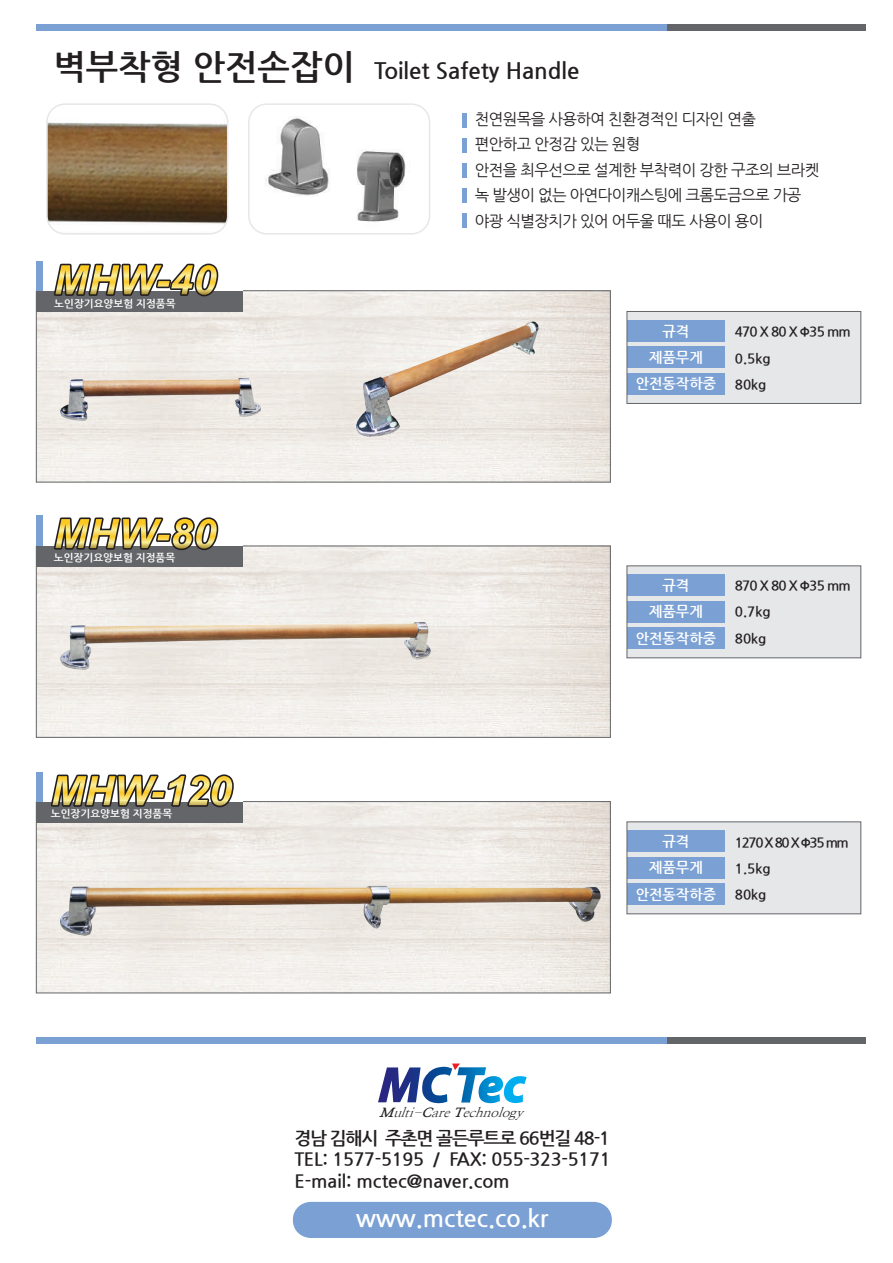
<style>
.page{position:relative;width:893px;height:1263px;background:#fff}
.page>*{position:absolute;margin:0;border:0;box-sizing:border-box;transform-origin:0 0}
.t1{font:700 24px "Nanum Gothic";color:#fff}
.t2{font:700 22.5px "Nanum Gothic";color:#231f20}
.t3{font:700 18px/21.6px "Nanum Gothic";letter-spacing:-.015em;color:#231f20;text-align:justify}
.t4{font:15.6px/25.5px "Nanum Gothic";letter-spacing:-.04em;color:#231f20}
.t5{font:700 14.25px/26.2px "Nanum Gothic";color:#fff;text-align:center}
.t6{font:700 13.5px/26.2px "Nanum Gothic";letter-spacing:-.06em;color:#231f20}
.t7{font:700 13.5px/26.2px "Nanum Gothic";letter-spacing:-.1em;color:#231f20}
.t8{font:italic 12.75px "Nanum Myeongjo";color:#231f20;scale:1.07 1}
.t9{font:700 10.5px "Nanum Gothic";color:#fff}
.s1{font-size:34.5px}
.s2{font-weight:800}
</style>
<div class="page">
<svg style="left:378px;top:1063px;width:149px;height:41px"></svg>
<div style="left:293px;top:1202px;width:319px;height:36px;background:#7ba1d4;border-radius:18px"></div>
<div style="left:36px;top:24px;width:631px;height:7px;background:#7ba1d4"></div>
<div style="left:667px;top:24px;width:198px;height:7px;background:#646568"></div>
<div style="left:36px;top:1037px;width:631px;height:7px;background:#7ba1d4"></div>
<div style="left:667px;top:1037px;width:198px;height:7px;background:#646568"></div>
<hr style="left:463px;top:113px;width:4px;height:15px;background:#7ba1d4">
<hr style="left:463px;top:138px;width:4px;height:15px;background:#7ba1d4">
<hr style="left:463px;top:163px;width:4px;height:15px;background:#7ba1d4">
<hr style="left:463px;top:188px;width:4px;height:15px;background:#7ba1d4">
<hr style="left:463px;top:213px;width:4px;height:15px;background:#7ba1d4">
<div style="left:627px;top:311px;width:234px;height:92px;background:#e6e7e9"></div>
<div style="left:627px;top:347px;width:98px;height:21px;background:#7ba1d4"></div>
<div style="left:627px;top:373px;width:98px;height:21px;background:#7ba1d4"></div>
<div style="left:627px;top:320px;width:98px;height:22px;background:#7ba1d4"></div>
<div style="left:627px;top:311px;width:234px;height:93px;border:1px solid #646568"></div>
<div style="left:627px;top:566px;width:234px;height:92px;background:#e6e7e9"></div>
<div style="left:627px;top:575px;width:98px;height:21px;background:#7ba1d4"></div>
<div style="left:627px;top:601px;width:98px;height:21px;background:#7ba1d4"></div>
<div style="left:627px;top:628px;width:98px;height:21px;background:#7ba1d4"></div>
<div style="left:627px;top:566px;width:234px;height:92px;border:1px solid #646568"></div>
<div style="left:627px;top:822px;width:234px;height:92px;background:#e6e7e9"></div>
<div style="left:627px;top:831px;width:98px;height:21px;background:#7ba1d4"></div>
<div style="left:627px;top:857px;width:98px;height:21px;background:#7ba1d4"></div>
<div style="left:627px;top:883px;width:98px;height:22px;background:#7ba1d4"></div>
<div style="left:627px;top:822px;width:234px;height:92px;border:1px solid #646568"></div>
<img style="left:38px;top:292px;width:571px;height:188px">
<div style="left:36px;top:290px;width:575px;height:192px;border:1px solid #646568"></div>
<img style="left:61px;top:623px;width:370px;height:47px">
<div style="left:36px;top:801px;width:575px;height:192px;border:1px solid #646568"></div>
<img style="left:61px;top:885px;width:540px;height:50px">
<div style="left:36px;top:801px;width:207px;height:22px;background:#646568"></div>
<svg style="left:48px;top:774px;width:188px;height:34px"></svg>
<div style="left:36px;top:772px;width:7px;height:29px;background:#7ba1d4"></div>
<div style="left:36px;top:546px;width:207px;height:21px;background:#646568"></div>
<svg style="left:54px;top:517px;width:165px;height:34px"></svg>
<div style="left:36px;top:516px;width:7px;height:30px;background:#7ba1d4"></div>
<div style="left:36px;top:290px;width:207px;height:22px;background:#646568"></div>
<div style="left:36px;top:261px;width:7px;height:29px;background:#7ba1d4"></div>
<svg style="left:51px;top:263px;width:169px;height:34px"></svg>
<div style="left:248px;top:103px;width:182px;height:132px;border:2px solid #e6e7e9;border-radius:18px"></div>
<img style="left:49px;top:106px;width:179px;height:126px">
<img style="left:265px;top:118px;width:65px;height:78px">
<img style="left:356px;top:151px;width:50px;height:71px">
<div style="left:46px;top:103px;width:182px;height:132px;border:2px solid #e6e7e9;border-radius:18px"></div>
<img style="left:61px;top:379px;width:200px;height:41px">
<img style="left:356px;top:322px;width:183px;height:114px">
<h2 class="t2" style="left:53px;top:60px;width:527px"><span class="s1">벽부착형 안전손잡이</span> Toilet Safety Handle</h2>
<p class="t4" style="left:475px;top:106px;width:346px">천연원목을 사용하여 친환경적인 디자인 연출<br>편안하고 안정감 있는 원형<br>안전을 최우선으로 설계한 부착력이 강한 구조의 브라켓 녹 발생이 없는 아연다이캐스팅에 크롬도금으로 가공 야광 식별장치가 있어 어두울 때도 사용이 용이</p>
<p class="t9" style="left:54px;top:299px;width:123px">노인장기요양보험 지정품목</p>
<p class="t9" style="left:54px;top:552px;width:123px">노인장기요양보험 지정품목</p>
<p class="t9" style="left:51px;top:808px;width:123px">노인장기요양보험 지정품목</p>
<p class="t5" style="left:636px;top:318px;width:82px">규격 제품무게 안전동작하중</p>
<p class="t6" style="left:735px;top:319px;width:117px">470 X 80 X Φ35 mm<br>0.5kg<br>80kg</p>
<p class="t5" style="left:636px;top:573px;width:82px">규격 제품무게 안전동작하중</p>
<p class="t6" style="left:735px;top:573px;width:117px">870 X 80 X Φ35 mm<br>0.7kg<br>80kg</p>
<p class="t5" style="left:636px;top:829px;width:82px">규격 제품무게 안전동작하중</p>
<p class="t7" style="left:735px;top:829px;width:116px">1270 X 80 X Φ35 mm<br>1.5kg<br>80kg</p>
<p class="t8" style="left:379px;top:1104px;width:141px"><span class="s2">M</span>ulti-<span class="s2">C</span>are<span class="s2">T</span>echnology</p>
<p class="t3" style="left:294px;top:1127px;width:318px">경남 김해시 주촌면 골든루트로 66번길 48-1<br>TEL: 1577-5195 / FAX: 055-323-5171<br>E-mail: mctec@naver.com</p>
<h1 class="t1" style="left:356px;top:1207px;width:194px">www.mctec.co.kr</h1>
</div>
